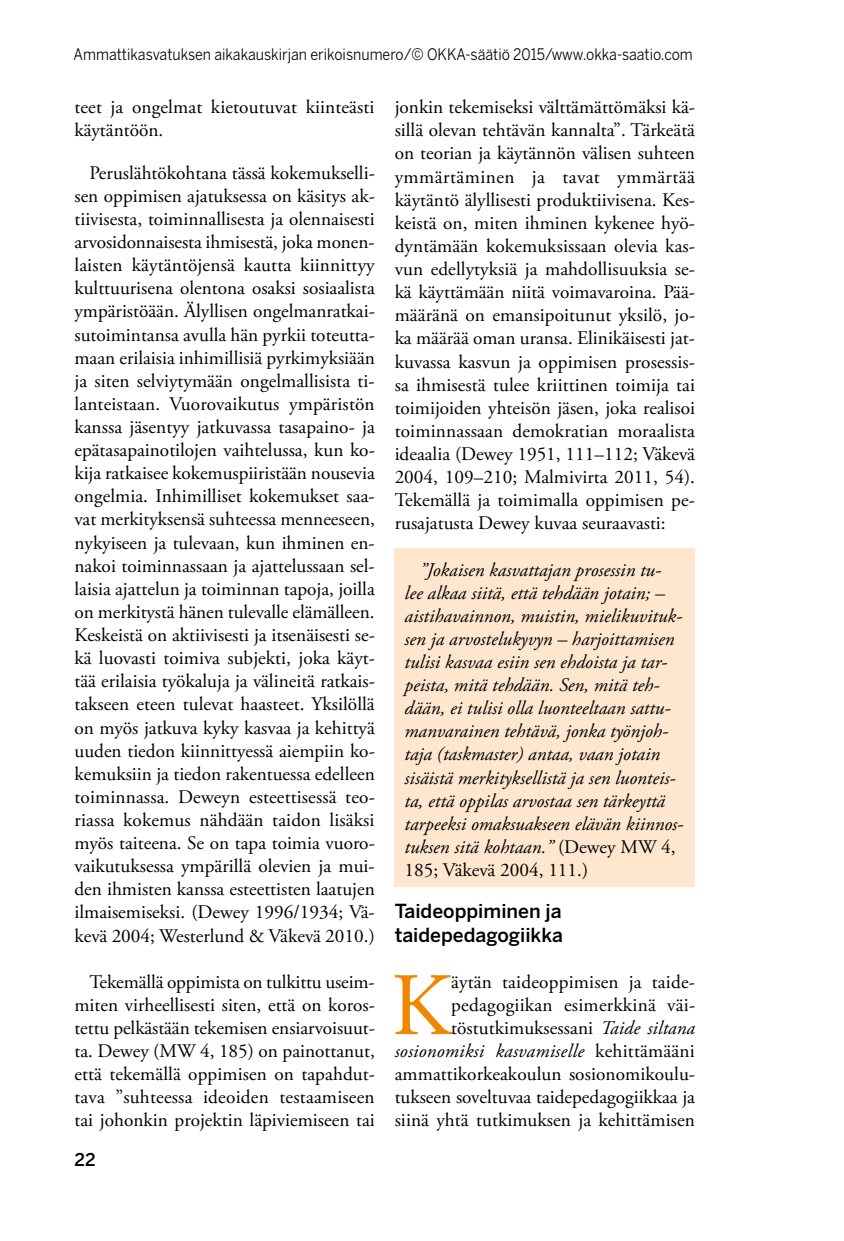
<style>
.page{position:relative;width:844px;height:1241px;background:#fff}
.page>*{position:absolute;margin:0;border:0;box-sizing:border-box;transform-origin:0 0}
.t1{font:88.9px "Adobe Garamond Pro";color:#f18700}
.t2{font:19.25px/23.1px "Adobe Garamond Pro";letter-spacing:.005em;color:#000;text-align:justify}
.t3{font:italic 19.25px/23.1px "Adobe Garamond Pro";color:#000}
.t4{font:500 19.25px/23.1px "Benton Sans";color:#000}
.t5{font:500 17.5px "Benton Sans";color:#000}
.t6{font:15.75px "Benton Sans";color:#000;scale:.9 1}
.s1{font-style:normal}
.s2{font-style:italic}
</style>
<div class="page">
<div style="left:394px;top:548px;width:300px;height:338px;background:#fee7ce"></div>
<p class="t6" style="left:74px;top:45px;width:689px">Ammattikasvatuksen aikakauskirjan erikoisnumero/© OKKA-säätiö 2015/www.okka-saatio.com</p>
<p class="t2" style="left:74px;top:96px;width:301px">teet ja ongelmat kietoutuvat kiinteästi käytäntöön.</p>
<p class="t2" style="left:74px;top:162px;width:302px;text-indent:15px">Peruslähtökohtana tässä kokemukselli&shy;sen oppimisen ajatuksessa on käsitys ak&shy;tiivisesta, toiminnallisesta ja olennaisesti arvosidonnaisesta ihmisestä, joka monen&shy;laisten käytäntöjensä kautta kiinnittyy kulttuurisena olentona osaksi sosiaalista ympäristöään. Älyllisen ongelmanratkai&shy;sutoimintansa avulla hän pyrkii toteutta&shy;maan erilaisia inhimillisiä pyrkimyksiään ja siten selviytymään ongelmallisista ti&shy;lanteistaan. Vuorovaikutus ympäristön kanssa jäsentyy jatkuvassa tasapaino- ja epätasapainotilojen vaihtelussa, kun ko&shy;kija ratkaisee kokemuspiiristään nousevia ongelmia. Inhimilliset kokemukset saa&shy;vat merkityksensä suhteessa menneeseen, nykyiseen ja tulevaan, kun ihminen en&shy;nakoi toiminnassaan ja ajattelussaan sel&shy;laisia ajattelun ja toiminnan tapoja, joilla on merkitystä hänen tulevalle elämälleen.<br>Keskeistä on aktiivisesti ja itsenäisesti se&shy;kä luovasti toimiva subjekti, joka käyt&shy;tää erilaisia työkaluja ja välineitä ratkais&shy;takseen eteen tulevat haasteet. Yksilöllä on myös jatkuva kyky kasvaa ja kehittyä uuden tiedon kiinnittyessä aiempiin ko&shy;kemuksiin ja tiedon rakentuessa edelleen toiminnassa. Deweyn esteettisessä teo&shy;riassa kokemus nähdään taidon lisäksi myös taiteena. Se on tapa toimia vuoro&shy;vaikutuksessa ympärillä olevien ja mui&shy;den ihmisten kanssa esteettisten laatujen ilmaisemiseksi. (Dewey 1996/1934; Vä&shy;kevä 2004; Westerlund &amp; Väkevä 2010.)</p>
<p class="t2" style="left:74px;top:970px;width:302px;text-indent:15px">Tekemällä oppimista on tulkittu useim&shy;miten virheellisesti siten, että on koros&shy;tettu pelkästään tekemisen ensiarvoisuut&shy;ta. Dewey (MW 4, 185) on painottanut, että tekemällä oppimisen on tapahdut&shy;tava ”suhteessa ideoiden testaamiseen tai johonkin projektin läpiviemiseen tai</p>
<p class="t5" style="left:74px;top:1149px;width:23px">22</p>
<p class="t2" style="left:394px;top:96px;width:302px">jonkin tekemiseksi välttämättömäksi kä&shy;sillä olevan tehtävän kannalta”. Tärkeätä on teorian ja käytännön välisen suhteen ymmärtäminen ja tavat ymmärtää käytäntö älyllisesti produktiivisena. Kes&shy;keistä on, miten ihminen kykenee hyö&shy;dyntämään kokemuksissaan olevia kas&shy;vun edellytyksiä ja mahdollisuuksia se&shy;kä käyttämään niitä voimavaroina. Pää&shy;määränä on emansipoitunut yksilö, jo&shy;ka määrää oman uransa. Elinikäisesti jat&shy;kuvassa kasvun ja oppimisen prosessis&shy;sa ihmisestä tulee kriittinen toimija tai toimijoiden yhteisön jäsen, joka realisoi toiminnassaan demokratian moraalista ideaalia (Dewey 1951, 111–112; Väkevä 2004, 109–210; Malmivirta 2011, 54).<br>Tekemällä ja toimimalla oppimisen pe&shy;rusajatusta Dewey kuvaa seuraavasti:</p>
<p class="t3" style="left:404px;top:558px;width:280px;text-indent:15px">”Jokaisen kasvattajan prosessin tu&shy;lee alkaa siitä, että tehdään jotain; – aistihavainnon, muistin, mielikuvituk&shy;sen ja arvostelukyvyn – harjoittamisen tulisi kasvaa esiin sen ehdoista ja tar&shy;peista, mitä tehdään. Sen, mitä teh&shy;dään, ei tulisi olla luonteeltaan sattu&shy;manvarainen tehtävä, jonka työnjoh&shy;taja (taskmaster) antaa, vaan jotain sisäistä merkityksellistä ja sen luonteis&shy;ta, että oppilas arvostaa sen tärkeyttä tarpeeksi omaksuakseen elävän kiinnos&shy;tuksen sitä kohtaan.” <span class="s1">(Dewey MW 4, 185; Väkevä 2004, 111.)</span></p>
<p class="t4" style="left:394px;top:900px;width:170px">Taideoppiminen ja taidepedagogiikka</p>
<h1 class="t1" style="left:391px;top:952px;width:62px">K</h1>
<p class="t2" style="left:394px;top:970px;width:302px;text-align:right">äytän taideoppimisen ja taide&shy;pedagogiikan esimerkkinä väi&shy;töstutkimuksessani <span class="s2">Taide siltana sosionomiksi kasvamiselle</span> kehittämääni ammattikorkeakoulun sosionomikoulu&shy;tukseen soveltuvaa taidepedagogiikkaa ja siinä yhtä tutkimuksen ja kehittämisen</p>
</div>
